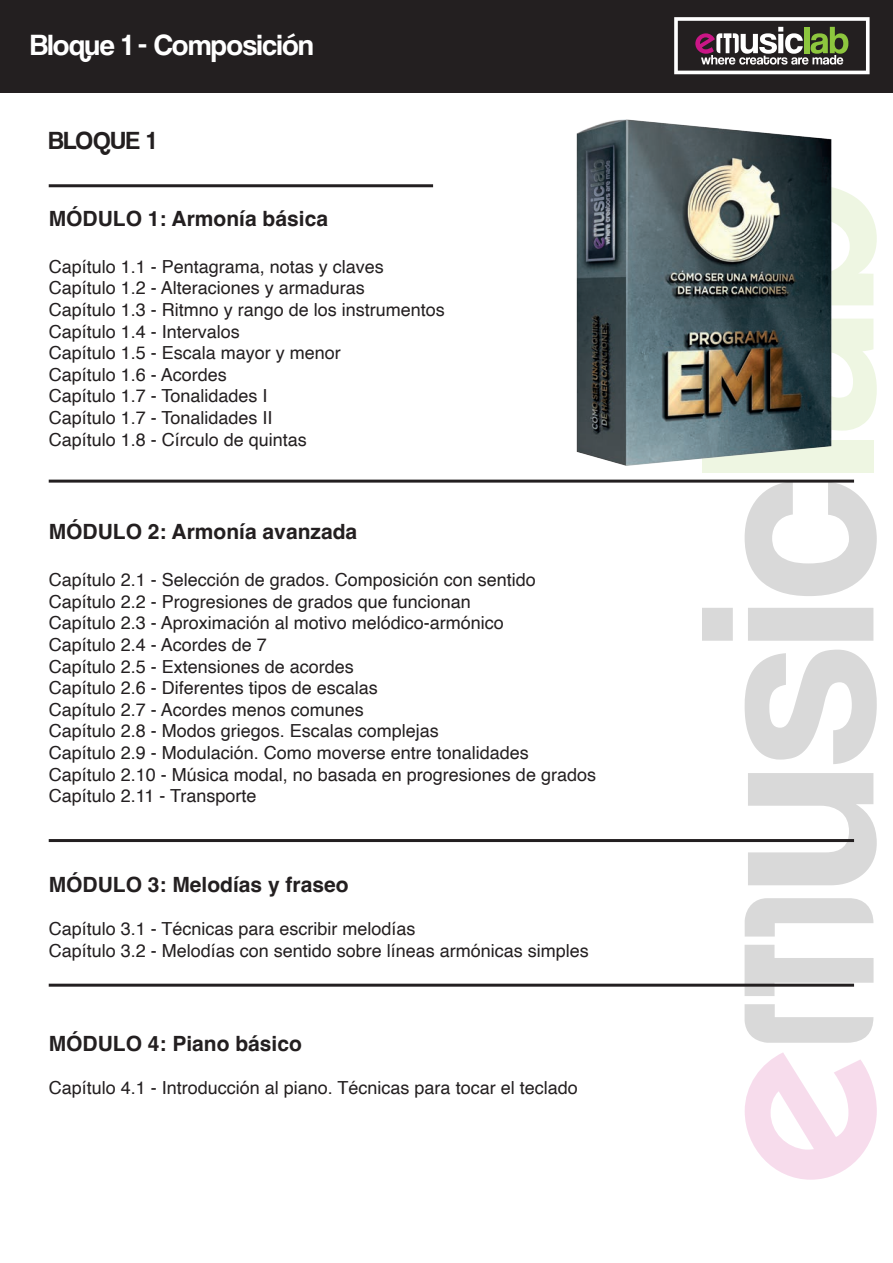
<style>
.page{position:relative;width:893px;height:1263px;background:#fff}
.page>*{position:absolute;margin:0;border:0;box-sizing:border-box;transform-origin:0 0}
.t1{font:30.15px "Coolvetica Rg";color:#fff}
.t2{font:25.5px "Coolvetica Rg";letter-spacing:.02em;color:#231f20}
.t3{font:700 21px "Helvetica";color:#231f20}
.t4{font:18px/21.6px "Helvetica";color:#231f20}
</style>
<div class="page">
<svg style="left:748px;top:773px;width:129px;height:112px"></svg>
<svg style="left:745px;top:650px;width:132px;height:114px"></svg>
<svg style="left:702px;top:608px;width:171px;height:33px;background:#dcdcdc"></svg>
<svg style="left:745px;top:488px;width:132px;height:108px"></svg>
<svg style="left:745px;top:1052px;width:132px;height:128px"></svg>
<svg style="left:744px;top:1004px;width:129px;height:39px"></svg>
<svg style="left:744px;top:945px;width:130px;height:51px"></svg>
<svg style="left:745px;top:898px;width:128px;height:38px"></svg>
<div style="left:0;top:0;width:893px;height:92px;background:#231f20"></div>
<svg style="left:674px;top:17px;width:196px;height:57px"></svg>
<hr style="left:49px;top:184px;width:384px;height:3px;background:#231f20">
<hr style="left:49px;top:480px;width:805px;height:3px;background:#231f20">
<hr style="left:49px;top:839px;width:805px;height:3px;background:#231f20">
<hr style="left:49px;top:984px;width:805px;height:3px;background:#231f20">
<img style="left:500px;top:119px;width:377px;height:369px">
<h1 class="t1" style="left:31px;top:26px;width:284px">Bloque 1 - Composición</h1>
<h2 class="t2" style="left:49px;top:124px;width:107px">BLOQUE 1</h2>
<p class="t3" style="left:49px;top:210px;width:281px">MÓDULO 1: Armonía básica</p>
<p class="t4" style="left:49px;top:257px;width:398px">Capítulo 1.1 - Pentagrama, notas y claves Capítulo 1.2 - Alteraciones y armaduras<br>Capítulo 1.3 - Ritmno y rango de los instrumentos Capítulo 1.4 - Intervalos<br>Capítulo 1.5 - Escala mayor y menor<br>Capítulo 1.6 - Acordes<br>Capítulo 1.7 - Tonalidades I<br>Capítulo 1.7 - Tonalidades II<br>Capítulo 1.8 - Círculo de quintas</p>
<p class="t3" style="left:49px;top:523px;width:310px">MÓDULO 2: Armonía avanzada</p>
<p class="t4" style="left:49px;top:570px;width:549px">Capítulo 2.1 - Selección de grados. Composición con sentido Capítulo 2.2 - Progresiones de grados que funcionan<br>Capítulo 2.3 - Aproximación al motivo melódico-armónico<br>Capítulo 2.4 - Acordes de 7<br>Capítulo 2.5 - Extensiones de acordes<br>Capítulo 2.6 - Diferentes tipos de escalas<br>Capítulo 2.7 - Acordes menos comunes<br>Capítulo 2.8 - Modos griegos. Escalas complejas<br>Capítulo 2.9 - Modulación. Como moverse entre tonalidades Capítulo 2.10 - Música modal, no basada en progresiones de grados Capítulo 2.11 - Transporte</p>
<p class="t3" style="left:49px;top:876px;width:301px">MÓDULO 3: Melodías y fraseo</p>
<p class="t4" style="left:49px;top:920px;width:542px">Capítulo 3.1 - Técnicas para escribir melodías<br>Capítulo 3.2 - Melodías con sentido sobre líneas armónicas simples</p>
<p class="t3" style="left:49px;top:1034px;width:255px">MÓDULO 4: Piano básico</p>
<p class="t4" style="left:49px;top:1078px;width:530px">Capítulo 4.1 - Introducción al piano. Técnicas para tocar el teclado</p>
</div>
